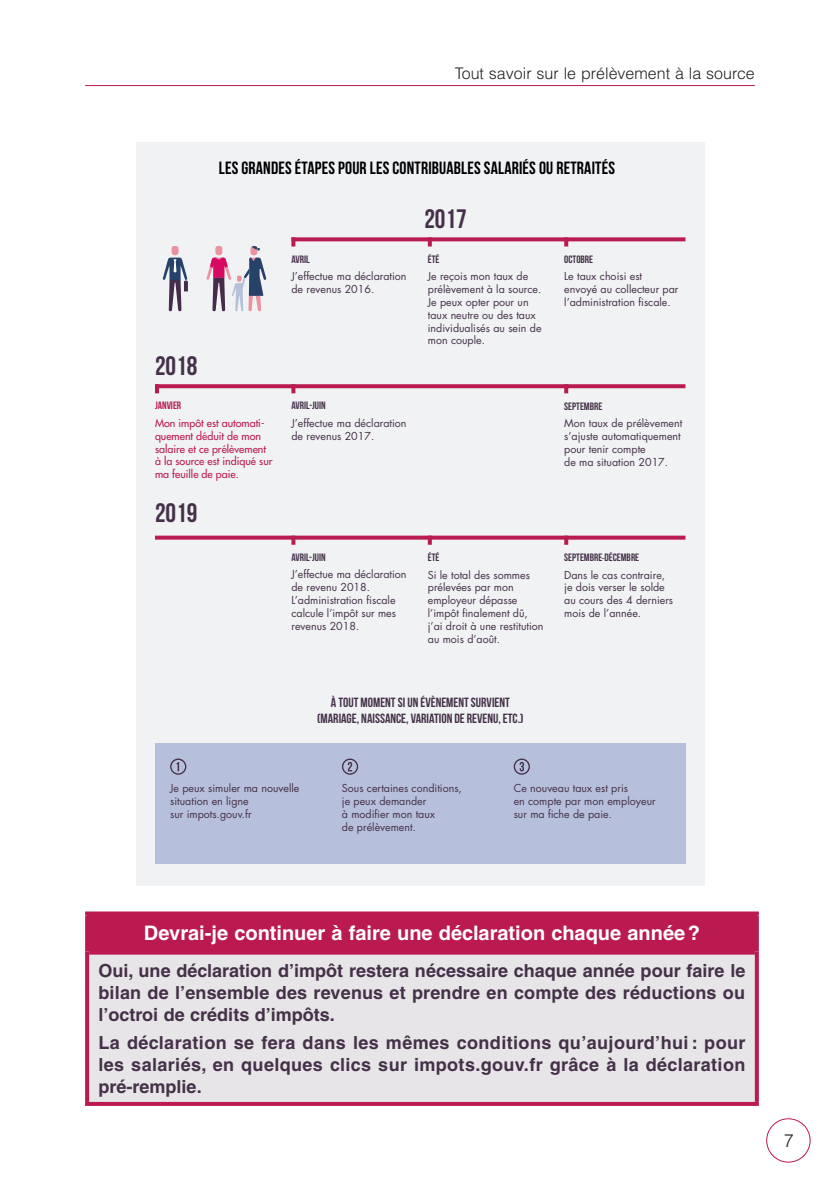
<style>
.page{position:relative;width:840px;height:1191px;background:#fff}
.page>*{position:absolute;margin:0;border:0;box-sizing:border-box;transform-origin:0 0}
.t1{font:700 26.6px "Bebas Neue";color:#443048}
.t2{font:700 20px "Helvetica LT";color:#fff}
.t3{font:700 18px/22px "Helvetica LT";letter-spacing:.01em;color:#443048;text-align:justify}
.t4{font:300 18px "Helvetica LT";color:#231f20}
.t5{font:700 17.8px "Bebas Neue";letter-spacing:.01em;color:#000001}
.t6{font:300 16px "Helvetica LT";color:#231f20}
.t7{font:700 13.4px/16px "Bebas Neue";color:#443048;text-align:center}
.t8{font:10.6px/12.8px "Futura LT";color:#443048}
.t9{font:10.6px/12.8px "Futura LT";color:#ba1b51}
.t10{font:700 10.6px "Bebas Neue";color:#443048}
.t11{font:700 10.6px "Bebas Neue";color:#ba1b51}
.s1{font-family:"Futura LT";font-weight:400}
</style>
<div class="page">
<hr style="left:85px;top:85px;width:669px;height:1px;background:#bb1a51">
<div style="left:765px;top:1118px;width:45px;height:44px;border:1px solid #bb1a51;border-radius:50%"></div>
<div style="left:136px;top:142px;width:568px;height:743px;background:#f0f2f3"></div>
<div style="left:155px;top:743px;width:530px;height:121px;background:#b6c0dc"></div>
<svg style="left:176px;top:762px;width:3px;height:9px"></svg>
<div style="left:170px;top:758px;width:16px;height:16px;border:1px solid #443048;border-radius:50%"></div>
<svg style="left:347px;top:762px;width:5px;height:9px"></svg>
<div style="left:342px;top:758px;width:16px;height:16px;border:1px solid #443048;border-radius:50%"></div>
<svg style="left:519px;top:762px;width:4px;height:9px"></svg>
<div style="left:513px;top:758px;width:16px;height:16px;border:1px solid #443048;border-radius:50%"></div>
<svg style="left:159px;top:384px;width:526px;height:4px;fill:#ba1b51"></svg>
<svg style="left:295px;top:237px;width:390px;height:4px;fill:#ba1b51"></svg>
<svg style="left:155px;top:535px;width:530px;height:4px;fill:#ba1b51"></svg>
<svg style="left:155px;top:384px;width:4px;height:9px"></svg>
<svg style="left:291px;top:384px;width:4px;height:9px"></svg>
<svg style="left:291px;top:535px;width:4px;height:10px"></svg>
<svg style="left:427px;top:237px;width:4px;height:9px"></svg>
<svg style="left:291px;top:237px;width:4px;height:9px"></svg>
<svg style="left:564px;top:237px;width:4px;height:9px"></svg>
<svg style="left:427px;top:535px;width:4px;height:10px"></svg>
<svg style="left:564px;top:384px;width:4px;height:9px"></svg>
<svg style="left:564px;top:535px;width:4px;height:10px"></svg>
<div style="left:171px;top:246px;width:7px;height:9px;background:#eb92a1;border-radius:3px"></div>
<svg style="left:163px;top:258px;width:24px;height:53px"></svg>
<div style="left:215px;top:246px;width:7px;height:9px;background:#eb92a1;border-radius:3px"></div>
<div style="left:250px;top:246px;width:7px;height:9px;background:#eb92a1;border-radius:3px"></div>
<svg style="left:252px;top:246px;width:7px;height:5px"></svg>
<svg style="left:206px;top:258px;width:60px;height:53px"></svg>
<div style="left:87px;top:913px;width:669px;height:38px;background:#bb1a51"></div>
<div style="left:87px;top:951px;width:669px;height:153px;background:#e7e5e7"></div>
<svg style="left:85px;top:915px;width:2px;height:36px"></svg>
<svg style="left:85px;top:911px;width:673px;height:4px;fill:#bb1a51"></svg>
<hr style="left:754px;top:915px;width:4px;height:36px;background:#bb1a51">
<svg style="left:85px;top:951px;width:4px;height:151px"></svg>
<div style="left:89px;top:948px;width:665px;height:6px;background:#bb1a51"></div>
<svg style="left:754px;top:951px;width:4px;height:151px"></svg>
<svg style="left:85px;top:1102px;width:673px;height:4px;fill:#bb1a51"></svg>
<h3 class="t6" style="left:454px;top:64px;width:301px">Tout savoir sur le prélèvement à la source</h3>
<h3 class="t5" style="left:219px;top:158px;width:397px">LES GRANDES ÉTAPES POUR LES CONTRIBUABLES SALARIÉS OU RETRAITÉS</h3>
<p class="t10" style="left:291px;top:253px;width:20px">AVRIL</p>
<p class="t8" style="left:291px;top:270px;width:117px">J’effectue ma déclaration de revenus 2016.</p>
<h1 class="t1" style="left:155px;top:351px;width:44px">2018</h1>
<p class="t11" style="left:155px;top:400px;width:28px">JANVIER</p>
<p class="t9" style="left:155px;top:416px;width:119px">Mon impôt est automati&shy;quement déduit de mon salaire et ce prélèvement à la source est indiqué sur ma feuille de paie.</p>
<h1 class="t1" style="left:155px;top:498px;width:44px">2019</h1>
<p class="t10" style="left:291px;top:400px;width:36px">AVRIL-JUIN</p>
<p class="t8" style="left:291px;top:417px;width:117px">J’effectue ma déclaration de revenus 2017.</p>
<p class="t10" style="left:291px;top:551px;width:36px">AVRIL-JUIN</p>
<p class="t8" style="left:291px;top:568px;width:117px">J’effectue ma déclaration de revenu 2018.<br>L’administration fiscale calcule l’impôt sur mes revenus 2018.</p>
<h1 class="t1" style="left:424px;top:204px;width:44px">2017</h1>
<p class="t10" style="left:427px;top:253px;width:13px">ÉTÉ</p>
<p class="t8" style="left:427px;top:270px;width:115px">Je reçois mon taux de prélèvement à la source.<br>Je peux opter pour un taux neutre ou des taux individualisés au sein de mon couple.</p>
<p class="t10" style="left:427px;top:551px;width:13px">ÉTÉ</p>
<p class="t8" style="left:427px;top:568px;width:117px">Si le total des sommes prélevées par mon employeur dépasse l’impôt finalement dû, j’ai droit à une restitution au mois d’août.</p>
<p class="t7" style="left:317px;top:694px;width:208px">À TOUT MOMENT SI UN ÉVÈNEMENT SURVIENT (MARIAGE, NAISSANCE, VARIATION DE REVENU, ETC.)</p>
<p class="t10" style="left:564px;top:253px;width:30px">OCTOBRE</p>
<p class="t8" style="left:564px;top:270px;width:116px">Le taux choisi est<br>envoyé au collecteur par l’administration fiscale.</p>
<p class="t10" style="left:564px;top:400px;width:40px">SEPTEMBRE</p>
<p class="t8" style="left:564px;top:417px;width:119px">Mon taux de prélèvement s’ajuste automatiquement pour tenir compte<br>de ma situation 2017.</p>
<p class="t10" style="left:564px;top:551px;width:76px">SEPTEMBRE<span class="s1">-</span>DÉCEMBRE</p>
<p class="t8" style="left:564px;top:568px;width:110px">Dans le cas contraire, je dois verser le solde au cours des 4 derniers mois de l’année.</p>
<p class="t8" style="left:170px;top:782px;width:131px">Je peux simuler ma nouvelle situation en ligne<br>sur impots.gouv.fr</p>
<p class="t8" style="left:342px;top:782px;width:121px">Sous certaines conditions, je peux demander<br>à modifier mon taux<br>de prélèvement.</p>
<p class="t8" style="left:513px;top:782px;width:143px">Ce nouveau taux est pris<br>en compte par mon employeur sur ma fiche de paie.</p>
<h2 class="t2" style="left:144px;top:921px;width:557px">Devrai-je continuer à faire une déclaration chaque année?</h2>
<h3 class="t3" style="left:98px;top:959px;width:648px">Oui, une déclaration d’impôt restera nécessaire chaque année pour faire le bilan de l’ensemble des revenus et prendre en compte des réductions ou l’octroi de crédits d’impôts.</h3>
<h3 class="t3" style="left:98px;top:1031px;width:648px">La déclaration se fera dans les mêmes conditions qu’aujourd’hui : pour les salariés, en quelques clics sur impots.gouv.fr grâce à la déclaration pré-remplie.</h3>
<h3 class="t4" style="left:783px;top:1129px;width:12px">7</h3>
</div>
